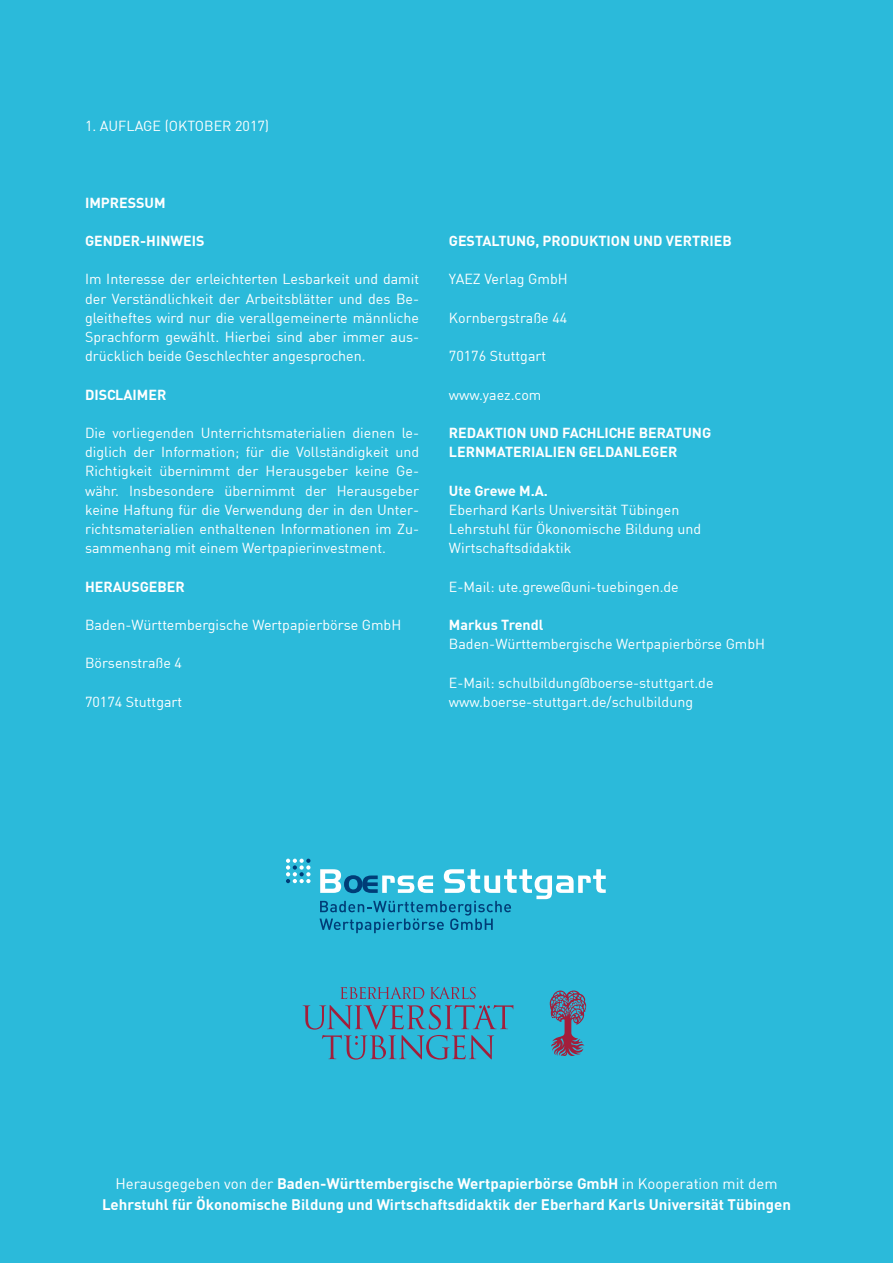
<style>
.page{position:relative;width:893px;height:1263px;background:#2bbada}
.page>*{position:absolute;margin:0;border:0;box-sizing:border-box;transform-origin:0 0}
.t1{font:700 15px "DIN";color:#fff}
.H3_blau{font:14.25px/19.2px "DIN";color:#fff}
.H3_blau-2{font:700 14.25px/19.2px "DIN";color:#fff}
.s1{font-weight:700}
.s2{font-weight:400}
</style>
<div class="page">
<svg style="left:303px;top:987px;width:210px;height:72px"></svg>
<svg style="left:550px;top:990px;width:36px;height:66px"></svg>
<svg style="left:286px;top:859px;width:24px;height:24px"></svg>
<svg style="left:320px;top:869px;width:286px;height:64px"></svg>
<p class="H3_blau" style="left:85px;top:116px;width:186px">1. AUFLAGE (OKTOBER 2017)</p>
<p class="H3_blau-2" style="left:85px;top:192px;width:82px">IMPRESSUM</p>
<p class="H3_blau-2" style="left:85px;top:231px;width:121px">GENDER-HINWEIS</p>
<p class="H3_blau" style="left:85px;top:269px;width:336px;text-align:justify">Im Interesse der erleichterten Lesbarkeit und damit der Verständlichkeit der Arbeitsblätter und des Be&shy;gleitheftes wird nur die verallgemeinerte männliche Sprachform gewählt. Hierbei sind aber immer aus&shy;drücklich beide Geschlechter angesprochen.</p>
<p class="H3_blau-2" style="left:85px;top:384px;width:83px">DISCLAIMER</p>
<p class="H3_blau" style="left:85px;top:423px;width:336px;text-align:justify">Die vorliegenden Unterrichtsmaterialien dienen le&shy;diglich der Information; für die Vollständigkeit und Richtigkeit übernimmt der Herausgeber keine Ge&shy;währ. Insbesondere übernimmt der Herausgeber keine Haftung für die Verwendung der in den Unter&shy;richtsmaterialien enthaltenen Informationen im Zu&shy;sammenhang mit einem Wertpapierinvestment.</p>
<p class="H3_blau-2" style="left:85px;top:576px;width:101px">HERAUSGEBER</p>
<p class="H3_blau" style="left:85px;top:615px;width:318px">Baden-Württembergische Wertpapierbörse GmbH</p>
<p class="H3_blau" style="left:85px;top:653px;width:99px">Börsenstraße 4</p>
<p class="H3_blau" style="left:85px;top:692px;width:99px">70174 Stuttgart</p>
<p class="H3_blau-2" style="left:449px;top:231px;width:284px">GESTALTUNG, PRODUKTION UND VERTRIEB</p>
<p class="H3_blau" style="left:449px;top:269px;width:120px">YAEZ Verlag GmbH</p>
<p class="H3_blau" style="left:449px;top:308px;width:120px">Kornbergstraße 44</p>
<p class="H3_blau" style="left:449px;top:346px;width:99px">70176 Stuttgart</p>
<p class="H3_blau" style="left:449px;top:385px;width:94px">www.yaez.com</p>
<p class="H3_blau-2" style="left:449px;top:423px;width:264px">REDAKTION UND FACHLICHE BERATUNG<br>LERNMATERIALIEN GELDANLEGER</p>
<p class="H3_blau" style="left:449px;top:481px;width:254px"><span class="s1">Ute Grewe M.A.<br></span>Eberhard Karls Universität Tübingen<br>Lehrstuhl für Ökonomische Bildung und<br>Wirtschaftsdidaktik</p>
<p class="H3_blau" style="left:449px;top:577px;width:231px">E-Mail: ute.grewe@uni-tuebingen.de</p>
<p class="H3_blau" style="left:449px;top:615px;width:318px"><span class="s1">Markus Trendl<br></span>Baden-Württembergische Wertpapierbörse GmbH</p>
<p class="H3_blau" style="left:449px;top:673px;width:266px">E-Mail: schulbildung@boerse-stuttgart.de www.boerse-stuttgart.de/schulbildung</p>
<p class="t1" style="left:115px;top:1173px;width:664px"><span class="s2">Herausgegeben von der</span> Baden-Württembergische Wertpapierbörse GmbH <span class="s2">in Kooperation mit dem</span></p>
<p class="t1" style="left:102px;top:1194px;width:690px">Lehrstuhl für Ökonomische Bildung und Wirtschaftsdidaktik der Eberhard Karls Universität Tübingen</p>
</div>
